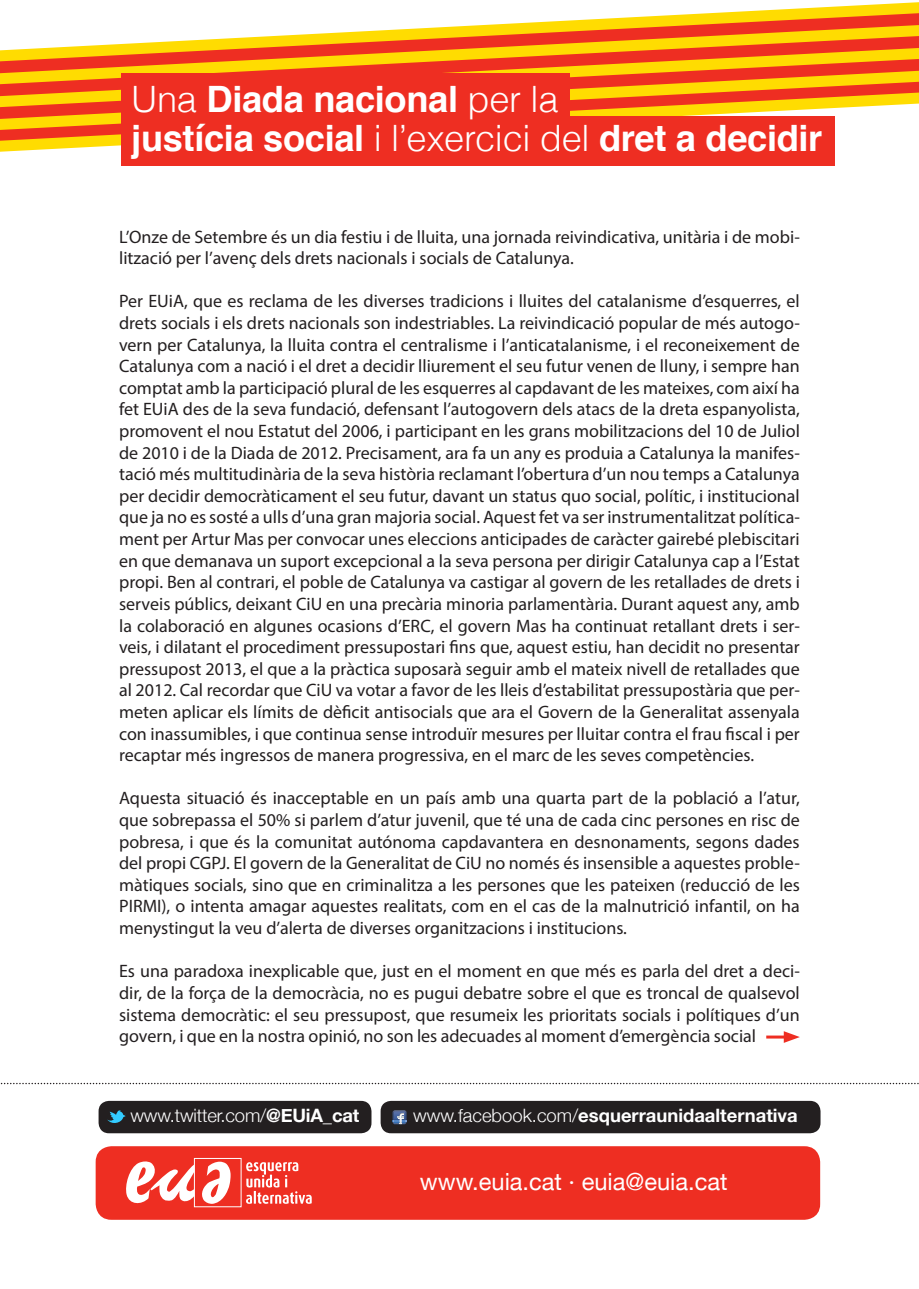
<style>
.page{position:relative;width:919px;height:1289px;background:#fff}
.page>*{position:absolute;margin:0;border:0;box-sizing:border-box;transform-origin:0 0}
.t1{font:700 36.3px/39px "Helvetica";letter-spacing:-.01em;color:#fff}
.t2{font:23.55px "Helvetica Neue";color:#fff}
.t3{font:700 18.45px "Helvetica Neue";color:#fff}
.t4{font:300 18.45px "Helvetica Neue";letter-spacing:-.01em;color:#fff}
.t5{font:18px/21.6px "Myriad Pro";color:#231f20;text-align:justify}
.s1{font-weight:300}
.s2{font-weight:700}
</style>
<div class="page">
<svg style="left:0;top:61px;width:918px;height:10px;background:#f57d12"></svg>
<svg style="left:0;top:71px;width:918px;height:22px;background:#f68211"></svg>
<svg style="left:0;top:93px;width:918px;height:59px"></svg>
<svg style="left:0;top:2px;width:918px;height:59px"></svg>
<div style="left:96px;top:1146px;width:724px;height:73px;background:#ee2e22;border-radius:16px"></div>
<div style="left:194px;top:1158px;width:47px;height:48px;border:1px solid #fff"></div>
<svg style="left:126px;top:1160px;width:104px;height:45px"></svg>
<svg style="left:246px;top:1162px;width:66px;height:41px"></svg>
<div style="left:380px;top:1100px;width:440px;height:33px;background:#231f20;border-radius:10px"></div>
<svg style="left:392px;top:1110px;width:15px;height:14px"></svg>
<div style="left:99px;top:1100px;width:272px;height:33px;background:#231f20;border-radius:10px"></div>
<svg style="left:107px;top:1110px;width:19px;height:13px"></svg>
<svg style="left:0;top:1082px;width:919px;height:2px"></svg>
<div style="left:121px;top:73px;width:449px;height:86px;background:#ee2e22"></div>
<div style="left:121px;top:116px;width:713px;height:50px;background:#ee2e22"></div>
<hr style="left:766px;top:1035px;width:23px;height:3px;background:#ee2e22">
<svg style="left:783px;top:1031px;width:16px;height:11px"></svg>
<p class="t1" style="left:131px;top:80px;width:692px"><span class="s1">Una</span> Diada nacional <span class="s1">per la<br></span>justícia social <span class="s1">i l’exercici del</span> dret a decidir</p>
<p class="t5" style="left:119px;top:225px;width:682px">L’Onze de Setembre és un dia festiu i de lluita, una jornada reivindicativa, unitària i de mobi&shy;lització per l’avenç dels drets nacionals i socials de Catalunya.</p>
<p class="t5" style="left:119px;top:290px;width:682px">Per EUiA, que es reclama de les diverses tradicions i lluites del catalanisme d’esquerres, el drets socials i els drets nacionals son indestriables. La reivindicació popular de més autogo&shy;vern per Catalunya, la lluita contra el centralisme i l’anticatalanisme, i el reconeixement de Catalunya com a nació i el dret a decidir lliurement el seu futur venen de lluny, i sempre han comptat amb la participació plural de les esquerres al capdavant de les mateixes, com així ha fet EUiA des de la seva fundació, defensant l’autogovern dels atacs de la dreta espanyolista, promovent el nou Estatut del 2006, i participant en les grans mobilitzacions del 10 de Juliol de 2010 i de la Diada de 2012. Precisament, ara fa un any es produia a Catalunya la manifes&shy;tació més multitudinària de la seva història reclamant l’obertura d’un nou temps a Catalunya per decidir democràticament el seu futur, davant un status quo social, polític, i institucional que ja no es sosté a ulls d’una gran majoria social. Aquest fet va ser instrumentalitzat política&shy;ment per Artur Mas per convocar unes eleccions anticipades de caràcter gairebé plebiscitari en que demanava un suport excepcional a la seva persona per dirigir Catalunya cap a l’Estat propi. Ben al contrari, el poble de Catalunya va castigar al govern de les retallades de drets i serveis públics, deixant CiU en una precària minoria parlamentària. Durant aquest any, amb la colaboració en algunes ocasions d’ERC, el govern Mas ha continuat retallant drets i ser&shy;veis, i dilatant el procediment pressupostari fins que, aquest estiu, han decidit no presentar pressupost 2013, el que a la pràctica suposarà seguir amb el mateix nivell de retallades que al 2012. Cal recordar que CiU va votar a favor de les lleis d’estabilitat pressupostària que per&shy;meten aplicar els límits de dèficit antisocials que ara el Govern de la Generalitat assenyala con inassumibles, i que continua sense introduïr mesures per lluitar contra el frau fiscal i per recaptar més ingressos de manera progressiva, en el marc de les seves competències.</p>
<p class="t5" style="left:119px;top:787px;width:682px">Aquesta situació és inacceptable en un país amb una quarta part de la població a l’atur, que sobrepassa el 50% si parlem d’atur juvenil, que té una de cada cinc persones en risc de pobresa, i que és la comunitat autónoma capdavantera en desnonaments, segons dades del propi CGPJ. El govern de la Generalitat de CiU no només és insensible a aquestes proble&shy;màtiques socials, sino que en criminalitza a les persones que les pateixen (reducció de les PIRMI), o intenta amagar aquestes realitats, com en el cas de la malnutrició infantil, on ha menystingut la veu d’alerta de diverses organitzacions i institucions.</p>
<p class="t5" style="left:119px;top:960px;width:682px">Es una paradoxa inexplicable que, just en el moment en que més es parla del dret a deci&shy;dir, de la força de la democràcia, no es pugui debatre sobre el que es troncal de qualsevol sistema democràtic: el seu pressupost, que resumeix les prioritats socials i polítiques d’un govern, i que en la nostra opinió, no son les adecuades al moment d’emergència social</p>
<p class="t4" style="left:130px;top:1100px;width:230px">www.twitter.com/<span class="s2">@EUiA_cat</span></p>
<p class="t3" style="left:413px;top:1100px;width:386px"><span class="s1">www.facebook.com/</span>esquerraunidaalternativa</p>
<p class="t2" style="left:420px;top:1165px;width:309px">www.euia.cat · euia@euia.cat</p>
</div>
